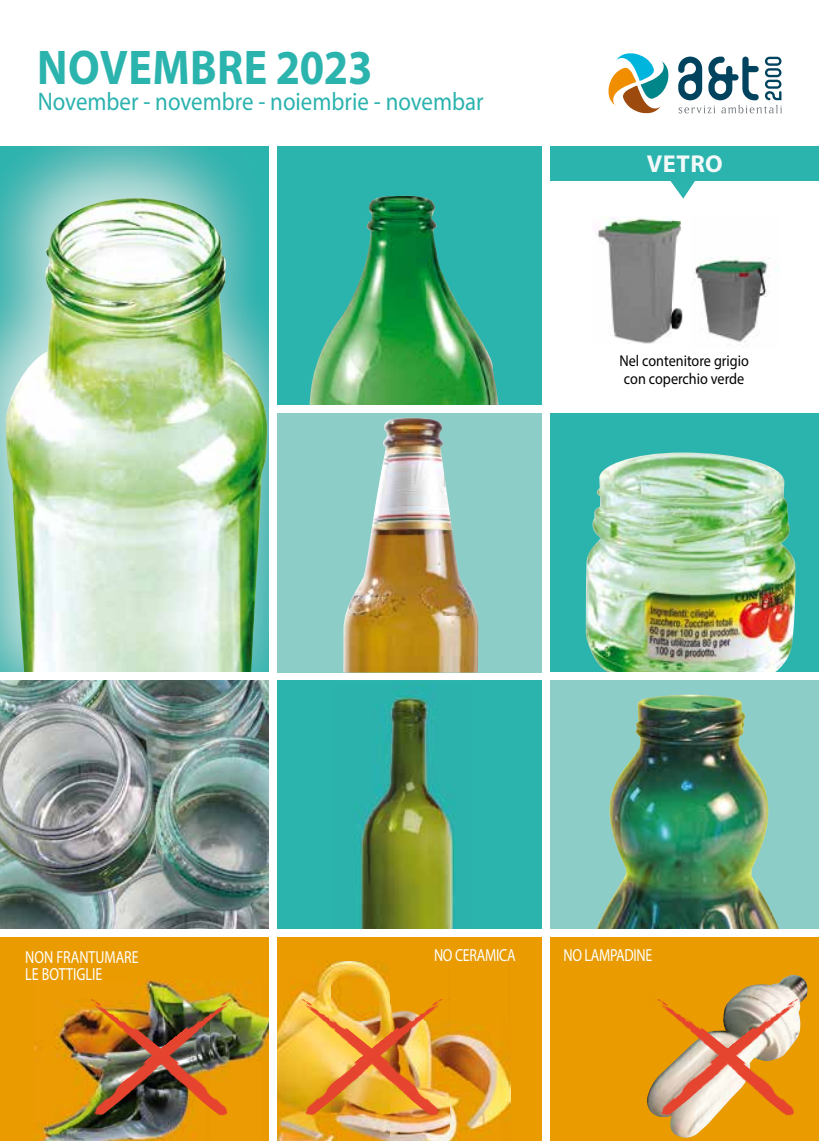
<style>
.page{position:relative;width:819px;height:1141px;background:#fff}
.page>*{position:absolute;margin:0;border:0;box-sizing:border-box;transform-origin:0 0}
.t1{font:700 49px "Myriad Pro";letter-spacing:.01em;color:#2bb3ae;scale:.9 1}
.t2{font:25.38px "Myriad Pro";color:#2bb3ae;scale:.9 1}
.t3{font:700 24.5px "Myriad Pro";letter-spacing:.02em;color:#f2f9f8}
.t4{font:17.5px/17.5px "Myriad Pro";letter-spacing:-.01em;color:#fff;scale:.8 1}
.t5{font:15.75px/17.5px "Myriad Pro";color:#000;scale:.9 1}
</style>
<div class="page">
<img style="left:0;top:680px;width:269px;height:249px">
<div style="left:277px;top:674px;width:268px;height:259px;background:#2bb3ae"></div>
<img style="left:335px;top:684px;width:137px;height:246px">
<div style="left:273px;top:146px;width:272px;height:265px;background:#2bb3ae"></div>
<img style="left:309px;top:196px;width:190px;height:209px">
<div style="left:543px;top:675px;width:276px;height:255px;background:#8ccdc8"></div>
<img style="left:596px;top:695px;width:183px;height:235px">
<div style="left:0;top:933px;width:819px;height:208px;background:#e99b00"></div>
<div style="left:0;top:930px;width:819px;height:7px;background:#fff"></div>
<svg style="left:0;top:147px;width:269px;height:525px;background:#60bfbb"></svg>
<img style="left:5px;top:198px;width:262px;height:474px">
<div style="left:541px;top:410px;width:278px;height:268px;background:#2bb3ae"></div>
<img style="left:585px;top:453px;width:211px;height:220px">
<div style="left:0;top:673px;width:819px;height:7px;background:#fff"></div>
<div style="left:547px;top:146px;width:272px;height:35px;background:#2bb3ae"></div>
<div style="left:273px;top:410px;width:276px;height:263px;background:#8ccdc8"></div>
<img style="left:343px;top:418px;width:135px;height:255px">
<svg style="left:678px;top:57px;width:104px;height:56px"></svg>
<svg style="left:608px;top:53px;width:61px;height:61px"></svg>
<img style="left:277px;top:961px;width:233px;height:180px">
<img style="left:35px;top:981px;width:235px;height:160px">
<img style="left:670px;top:975px;width:138px;height:163px">
<img style="left:290px;top:999px;width:10px;height:119px">
<img style="left:300px;top:999px;width:154px;height:119px">
<img style="left:79px;top:999px;width:10px;height:119px">
<img style="left:89px;top:999px;width:154px;height:119px">
<img style="left:647px;top:999px;width:8px;height:116px">
<img style="left:655px;top:999px;width:153px;height:119px">
<div style="left:270px;top:135px;width:7px;height:1006px;background:#fff"></div>
<svg style="left:670px;top:181px;width:25px;height:18px"></svg>
<div style="left:271px;top:405px;width:548px;height:7px;background:#fff"></div>
<div style="left:542px;top:123px;width:7px;height:1018px;background:#fff"></div>
<img style="left:695px;top:257px;width:84px;height:88px">
<img style="left:597px;top:217px;width:75px;height:127px">
<img style="left:672px;top:220px;width:11px;height:110px">
<h1 class="t1" style="left:37px;top:35px;width:374px">NOVEMBRE 2023</h1>
<h2 class="t2" style="left:38px;top:86px;width:497px">November - novembre - noiembrie - novembar</h2>
<h3 class="t3" style="left:646px;top:148px;width:78px">VETRO</h3>
<p class="t5" style="left:619px;top:352px;width:145px">Nel contenitore grigio con coperchio verde</p>
<p class="t4" style="left:25px;top:948px;width:143px">NON FRANTUMARE<br>LE BOTTIGLIE</p>
<p class="t4" style="left:434px;top:946px;width:103px">NO CERAMICA</p>
<p class="t4" style="left:563px;top:947px;width:112px">NO LAMPADINE</p>
</div>
